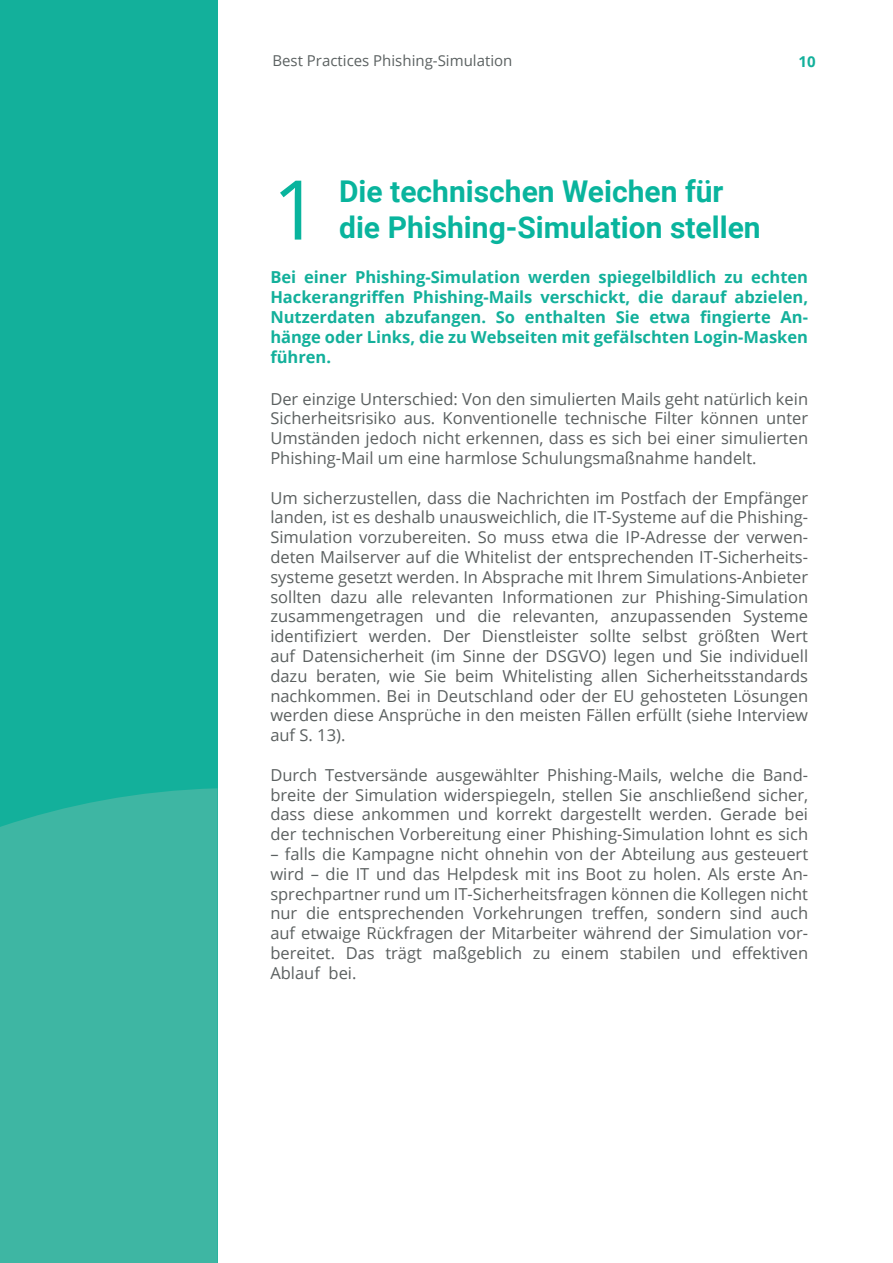
<style>
.page{position:relative;width:893px;height:1263px;background:#fff}
.page>*{position:absolute;margin:0;border:0;box-sizing:border-box;transform-origin:0 0}
.t1{font:82.5px "Open Sans";color:#09b49d}
.t2{font:700 30px "Roboto";color:#09b49d}
.t3{font:16.5px/19.8px "Open Sans";color:#5b6060;text-align:justify}
.t4{font:700 16.5px/19.8px "Open Sans";color:#13b09b;text-align:justify}
.t5{font:15px "Open Sans";color:#5b6161}
.t6{font:700 15px "Open Sans";color:#13b09b}
</style>
<div class="page">
<div style="left:0;top:0;width:218px;height:1263px;background:#13b09b"></div>
<div style="left:0;top:788px;width:218px;height:475px;background:#3eb6a3"></div>
<p class="t5" style="left:272px;top:50px;width:241px">Best Practices Phishing-Simulation</p>
<p class="t6" style="left:798px;top:51px;width:19px">10</p>
<h2 class="t2" style="left:339px;top:170px;width:386px">Die technischen Weichen für</h2>
<h1 class="t1" style="left:272px;top:153px;width:49px">1</h1>
<h2 class="t2" style="left:339px;top:206px;width:423px">die Phishing-Simulation stellen</h2>
<p class="t4" style="left:270px;top:267px;width:539px">Bei einer Phishing-Simulation werden spiegelbildlich zu echten Hackerangriffen Phishing-Mails verschickt, die darauf abzielen, Nutzerdaten abzufangen. So enthalten Sie etwa fingierte An&shy;hänge oder Links, die zu Webseiten mit gefälschten Login-Masken führen.</p>
<p class="t3" style="left:270px;top:388px;width:539px">Der einzige Unterschied: Von den simulierten Mails geht natürlich kein Sicherheitsrisiko aus. Konventionelle technische Filter können unter Umständen jedoch nicht erkennen, dass es sich bei einer simulierten Phishing-Mail um eine harmlose Schulungsmaßnahme handelt.</p>
<p class="t3" style="left:270px;top:487px;width:539px">Um sicherzustellen, dass die Nachrichten im Postfach der Empfänger landen, ist es deshalb unausweichlich, die IT-Systeme auf die Phishing-Simulation vorzubereiten. So muss etwa die IP-Adresse der verwen&shy;deten Mailserver auf die Whitelist der entsprechenden IT-Sicherheits&shy;systeme gesetzt werden. In Absprache mit Ihrem Simulations-Anbieter sollten dazu alle relevanten Informationen zur Phishing-Simulation zusammengetragen und die relevanten, anzupassenden Systeme identifiziert werden. Der Dienstleister sollte selbst größten Wert auf Datensicherheit (im Sinne der DSGVO) legen und Sie individuell dazu beraten, wie Sie beim Whitelisting allen Sicherheitsstandards nachkommen. Bei in Deutschland oder der EU gehosteten Lösungen werden diese Ansprüche in den meisten Fällen erfüllt (siehe Interview auf S. 13).</p>
<p class="t3" style="left:270px;top:764px;width:539px">Durch Testversände ausgewählter Phishing-Mails, welche die Band&shy;breite der Simulation widerspiegeln, stellen Sie anschließend sicher, dass diese ankommen und korrekt dargestellt werden. Gerade bei der technischen Vorbereitung einer Phishing-Simulation lohnt es sich</p>
<p class="t3" style="left:270px;top:844px;width:539px">– falls die Kampagne nicht ohnehin von der Abteilung aus gesteuert wird – die IT und das Helpdesk mit ins Boot zu holen. Als erste An&shy;sprechpartner rund um IT-Sicherheitsfragen können die Kollegen nicht nur die entsprechenden Vorkehrungen treffen, sondern sind auch auf etwaige Rückfragen der Mitarbeiter während der Simulation vor&shy;bereitet. Das trägt maßgeblich zu einem stabilen und effektiven Ablauf bei.</p>
</div>
